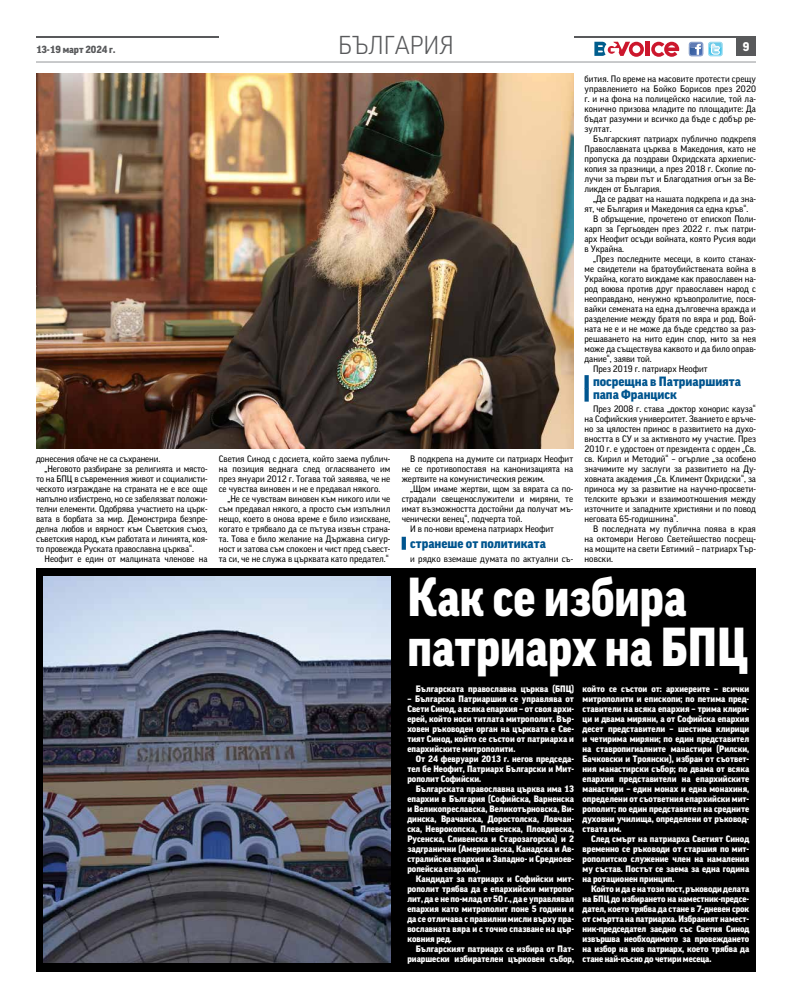
<style>
.page{position:relative;width:792px;height:1008px;background:#fff}
.page>*{position:absolute;margin:0;border:0;box-sizing:border-box;transform-origin:0 0}
.t1{font:900 52.9px/50.2px "Good Cyr";color:#fff;scale:.89 1}
.t2{font:300 25px "Good Cyr";color:#58595b}
.t3{font:900 13px/13px "Good Cyr";color:#00558f}
.t4{font:900 12.1px "Good Cyr";color:#fff}
.t5{font:900 10px "Good Cyr";color:#58595b}
.t6{font:9px/10px "Good Cyr";color:#000;text-align:justify}
.t7{font:900 9px/10px "Good Cyr";color:#fff;text-align:justify}
</style>
<div class="page">
<hr style="left:36px;top:36px;width:720px;height:2px;background:#58595b">
<svg style="left:689px;top:42px;width:34px;height:14px"></svg>
<svg style="left:651px;top:42px;width:28px;height:15px"></svg>
<div style="left:645px;top:42px;width:5px;height:14px;background:#cc172d"></div>
<svg style="left:594px;top:42px;width:50px;height:15px"></svg>
<div style="left:736px;top:36px;width:20px;height:20px;background:#58595b"></div>
<hr style="left:36px;top:62px;width:720px;height:1px;background:#939598">
<div style="left:219px;top:30px;width:354px;height:29px;background:#fff"></div>
<svg style="left:402px;top:537px;width:4px;height:13px"></svg>
<svg style="left:585px;top:375px;width:4px;height:13px"></svg>
<svg style="left:585px;top:388px;width:4px;height:14px"></svg>
<div style="left:36px;top:569px;width:720px;height:403px;background:#000"></div>
<img style="left:36px;top:74px;width:537px;height:374px">
<img style="left:44px;top:577px;width:346px;height:385px">
<p class="t5" style="left:36px;top:44px;width:81px">13-19 март 2024 г.</p>
<h2 class="t2" style="left:338px;top:33px;width:117px">БЪЛГАРИЯ</h2>
<h3 class="t4" style="left:743px;top:40px;width:8px">9</h3>
<p class="t6" style="left:36px;top:454px;width:126px">донесения обаче не са съхранени.</p>
<p class="t6" style="left:45px;top:464px;width:164px">„Неговото разбиране за религията и място-</p>
<p class="t6" style="left:36px;top:474px;width:173px">то на БПЦ в съвременния живот и социалисти-</p>
<p class="t6" style="left:36px;top:484px;width:173px">ческото изграждане на страната не е все още</p>
<p class="t6" style="left:36px;top:494px;width:173px">напълно избистрено, но се забелязват положи-</p>
<p class="t6" style="left:36px;top:504px;width:173px">телни елементи. Одобрява участието на църк-</p>
<p class="t6" style="left:36px;top:514px;width:173px">вата в борбата за мир. Демонстрира безпре-</p>
<p class="t6" style="left:36px;top:524px;width:173px">делна любов и вярност към Съветския съюз,</p>
<p class="t6" style="left:36px;top:534px;width:173px">съветския народ, към работата и линията, коя-</p>
<p class="t6" style="left:36px;top:544px;width:159px">то провежда Руската православна църква“.</p>
<p class="t6" style="left:45px;top:554px;width:164px">Неофит е един от малцината членове на</p>
<p class="t6" style="left:219px;top:454px;width:173px">Светия Синод с досиета, който заема публич&shy;на позиция веднага след огласяването им през януари 2012 г. Тогава той заявява, че не се чувства виновен и не е предавал някого.</p>
<p class="t6" style="left:219px;top:494px;width:173px;text-indent:9px">„Не се чувствам виновен към никого или че съм предавал някого, а просто съм изпълнил нещо, което в онова време е било изискване, когато е трябвало да се пътува извън страна&shy;та. Това е било желание на Държавна сигур&shy;ност и затова съм спокоен и чист пред съвест&shy;та си, че не служа в църквата като предател.“</p>
<p class="t6" style="left:402px;top:454px;width:173px;text-indent:9px">В подкрепа на думите си патриарх Неофит не се противопоставя на канонизацията на жертвите на комунистическия режим.</p>
<p class="t6" style="left:410px;top:484px;width:164px">„Щом имаме жертви, щом за вярата са по-</p>
<p class="t6" style="left:402px;top:494px;width:173px">страдали свещенослужители и миряни, те</p>
<p class="t6" style="left:402px;top:504px;width:173px">имат възможността достойни да получат мъ-</p>
<p class="t6" style="left:402px;top:514px;width:122px">ченически венец“, подчерта той.</p>
<p class="t6" style="left:410px;top:524px;width:145px">И в по-нови времена патриарх Неофит</p>
<h3 class="t3" style="left:410px;top:537px;width:137px">странеше от политиката</h3>
<p class="t6" style="left:410px;top:554px;width:164px">и рядко вземаше думата по актуални съ-</p>
<p class="t6" style="left:585px;top:74px;width:173px">бития. По време на масовите протести срещу управлението на Бойко Борисов през 2020 г. и на фона на полицейско насилие, той ла&shy;конично призова младите по площадите: Да бъдат разумни и всичко да бъде с добър ре&shy;зултат.</p>
<p class="t6" style="left:585px;top:134px;width:173px;text-indent:9px">Българският патриарх публично подкрепя Православната църква в Македония, като не пропуска да поздрави Охридската архиепис&shy;копия за празници, а през 2018 г. Скопие по&shy;лучи за първи път и Благодатния огън за Ве&shy;ликден от България.</p>
<p class="t6" style="left:593px;top:194px;width:164px">„Да се радват на нашата подкрепа и да зна-</p>
<p class="t6" style="left:585px;top:204px;width:165px">ят, че България и Македония са една кръв“.</p>
<p class="t6" style="left:593px;top:214px;width:164px">В обръщение, прочетено от епископ Поли-</p>
<p class="t6" style="left:585px;top:224px;width:173px">карп за Гергьовден през 2022 г. пък патри-</p>
<p class="t6" style="left:585px;top:234px;width:173px">арх Неофит осъди войната, която Русия води</p>
<p class="t6" style="left:585px;top:244px;width:41px">в Украйна.</p>
<p class="t6" style="left:593px;top:254px;width:164px">„През последните месеци, в които станах-</p>
<p class="t6" style="left:585px;top:264px;width:173px">ме свидетели на братоубийствената война в</p>
<p class="t6" style="left:585px;top:274px;width:173px">Украйна, когато виждаме как православен на-</p>
<p class="t6" style="left:585px;top:284px;width:173px">род воюва против друг православен народ с</p>
<p class="t6" style="left:585px;top:294px;width:173px">неоправдано, ненужно кръвопролитие, пося-</p>
<p class="t6" style="left:585px;top:304px;width:173px">вайки семената на една дълговечна вражда и</p>
<p class="t6" style="left:585px;top:314px;width:173px">разделение между братя по вяра и род. Вой-</p>
<p class="t6" style="left:585px;top:324px;width:173px">ната не е и не може да бъде средство за раз-</p>
<p class="t6" style="left:585px;top:334px;width:173px">решаването на нито един спор, нито за нея</p>
<p class="t6" style="left:585px;top:344px;width:173px">може да съществува каквото и да било оправ-</p>
<p class="t6" style="left:585px;top:354px;width:69px">дание“, заяви той.</p>
<p class="t6" style="left:593px;top:364px;width:116px">През 2019 г. патриарх Неофит</p>
<h3 class="t3" style="left:593px;top:375px;width:150px">посрещна в Патриаршията папа Франциск</h3>
<p class="t6" style="left:585px;top:404px;width:173px;text-indent:9px">През 2008 г. става „доктор хонорис кауза“ на Софийския университет. Званието е връче&shy;но за цялостен принос в развитието на духо&shy;вността в СУ и за активното му участие. През 2010 г. е удостоен от президента с орден „Св. св. Кирил и Методий“ – огърлие „за особено значимите му заслуги за развитието на Ду&shy;ховната академия „Св. Климент Охридски“, за приноса му за развитие на научно-просвети&shy;телските връзки и взаимоотношения между източните и западните християни и по повод неговата 65-годишнина“.</p>
<p class="t6" style="left:585px;top:524px;width:173px;text-indent:9px">В последната му публична поява в края на октомври Негово Светейшество посрещ&shy;на мощите на свети Евтимий – патриарх Тър&shy;новски.</p>
<h1 class="t1" style="left:407px;top:573px;width:384px">Как се избира патриарх на БПЦ</h1>
<p class="t7" style="left:416px;top:684px;width:160px">Българската православна църква (БПЦ)</p>
<p class="t7" style="left:407px;top:694px;width:168px">– Българска Патриаршия се управлява от Свети Синод, а всяка епархия – от своя архи&shy;ерей, който носи титлата митрополит. Вър&shy;ховен ръководен орган на църквата е Све&shy;тият Синод, който се състои от патриарха и епархийските митрополити.</p>
<p class="t7" style="left:407px;top:754px;width:168px;text-indent:9px">От 24 февруари 2013 г. негов председа&shy;тел бе Неофит, Патриарх Български и Мит&shy;рополит Софийски.</p>
<p class="t7" style="left:407px;top:784px;width:168px;text-indent:9px">Българската православна църква има 13 епархии в България (Софийска, Варненска и Великопреславска, Великотърновска, Ви&shy;динска, Врачанска, Доростолска, Ловчан&shy;ска, Неврокопска, Плевенска, Пловдивска, Русенска, Сливенска и Старозагорска) и 2 задгранични (Американска, Канадска и Ав&shy;стралийска епархия и Западно- и Средноев&shy;ропейска епархия).</p>
<p class="t7" style="left:407px;top:874px;width:168px;text-indent:9px">Кандидат за патриарх и Софийски мит&shy;рополит трябва да е епархийски митропо&shy;лит, да е не по-млад от 50 г., да е управлявал епархия като митрополит поне 5 години и да се отличава с правилни мисли върху пра&shy;вославната вяра и с точно спазване на цър&shy;ковния ред.</p>
<p class="t7" style="left:407px;top:944px;width:168px;text-align:right">Българският патриарх се избира от Пат&shy;риаршески избирателен църковен събор,</p>
<p class="t7" style="left:583px;top:684px;width:168px">който се състои от: архиереите – всички митрополити и епископи; по петима пред&shy;ставители на всяка епархия – трима клири&shy;ци и двама миряни, а от Софийска епархия десет представители – шестима клирици и четирима миряни; по един представител на ставропигиалните манастири (Рилски, Бачковски и Троянски), избран от съответ&shy;ния манастирски събор; по двама от всяка епархия представители на епархийските манастири – един монах и една монахиня, определени от съответния епархийски мит&shy;рополит; по един представител на средните духовни училища, определени от ръковод&shy;ствата им.</p>
<p class="t7" style="left:583px;top:834px;width:168px;text-indent:9px">След смърт на патриарха Светият Синод временно се ръководи от старшия по мит&shy;рополитско служение член на намаления му състав. Постът се заема за една година на ротационен принцип.</p>
<p class="t7" style="left:583px;top:884px;width:168px;text-indent:9px">Който и да е на този пост, ръководи делата на БПЦ до избирането на наместник-предсе&shy;дател, което трябва да стане в 7-дневен срок от смъртта на патриарха. Избраният намест&shy;ник-председател заедно със Светия Синод извършва необходимото за провеждането на избор на нов патриарх, което трябва да стане най-късно до четири месеца.</p>
</div>
